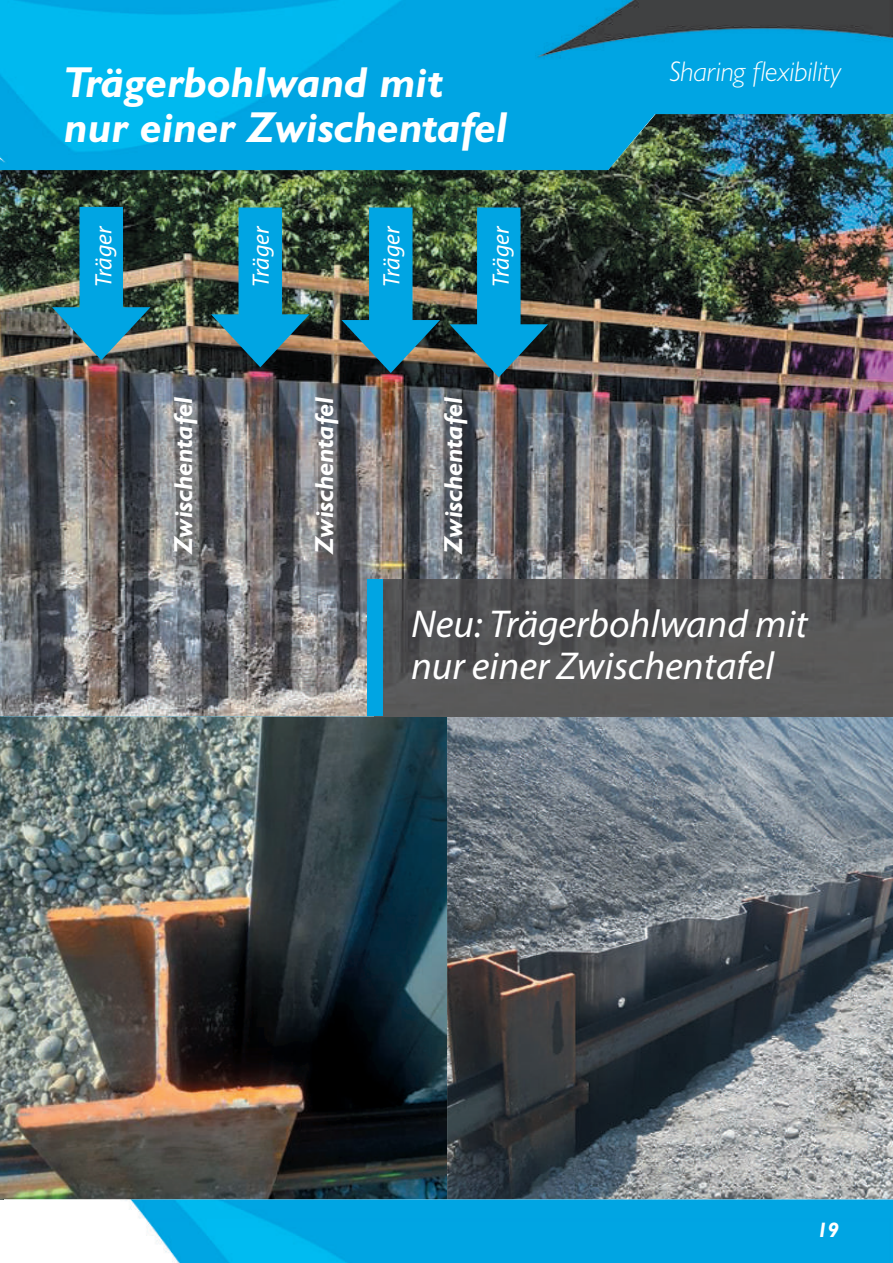
<style>
.page{position:relative;width:893px;height:1263px;background:#fff}
.page>*{position:absolute;margin:0;border:0;box-sizing:border-box;transform-origin:0 0}
.t1{font:italic 700 43.5px/45px "Gill Sans MT Pro";color:#fff}
.t2{font:italic 39px/42px "Myriad Pro";color:#fff}
.t3{font:italic 300 28.5px "Gill Sans MT Pro";color:#fff}
.t4{font:italic 700 26.25px "Gill Sans MT Pro";color:#fff}
.t5{font:italic 23.85px "Myriad Pro";color:#fff}
.t6{font:italic 700 21px "Gill Sans MT Pro";color:#fff}
</style>
<div class="page">
<img style="left:0;top:0;width:893px;height:1263px">
<img style="left:447px;top:716px;width:446px;height:483px">
<img style="left:0;top:0;width:1px;height:170px">
<img style="left:0;top:716px;width:447px;height:483px">
<img style="left:0;top:114px;width:893px;height:602px">
<div style="left:80px;top:207px;width:43px;height:117px;background:#00a5e3"></div>
<img style="left:52px;top:307px;width:99px;height:53px">
<div style="left:239px;top:207px;width:43px;height:124px;background:#00a5e3"></div>
<svg style="left:211px;top:314px;width:99px;height:53px;background:#226f89"></svg>
<div style="left:369px;top:207px;width:44px;height:130px;background:#00a5e3"></div>
<svg style="left:342px;top:320px;width:98px;height:53px;background:#24718a"></svg>
<div style="left:477px;top:207px;width:44px;height:134px;background:#00a5e3"></div>
<svg style="left:450px;top:324px;width:98px;height:53px;background:#25738e"></svg>
<img style="left:383px;top:579px;width:510px;height:137px">
<div style="left:367px;top:579px;width:16px;height:137px;background:#00a5e3"></div>
<p class="t1" style="left:64px;top:59px;width:445px">Trägerbohlwand mit nur einer Zwischentafel</p>
<p class="t5" style="left:89px;top:287px;width:63px;rotate:-90deg">Träger</p>
<p class="t5" style="left:377px;top:287px;width:63px;rotate:-90deg">Träger</p>
<p class="t5" style="left:486px;top:287px;width:63px;rotate:-90deg">Träger</p>
<p class="t5" style="left:246px;top:287px;width:63px;rotate:-90deg">Träger</p>
<p class="t4" style="left:167px;top:554px;width:159px;rotate:-90deg">Zwischentafel</p>
<p class="t4" style="left:308px;top:554px;width:159px;rotate:-90deg">Zwischentafel</p>
<p class="t4" style="left:437px;top:554px;width:159px;rotate:-90deg">Zwischentafel</p>
<p class="t3" style="left:636px;top:54px;width:174px">Sharing flexibility</p>
<p class="t3" style="left:669px;top:54px;width:174px">Sharing flexibility</p>
<p class="t2" style="left:411px;top:602px;width:398px">Neu: Trägerbohlwand mit nur einer Zwischentafel</p>
<p class="t6" style="left:817px;top:1217px;width:24px">19</p>
</div>
